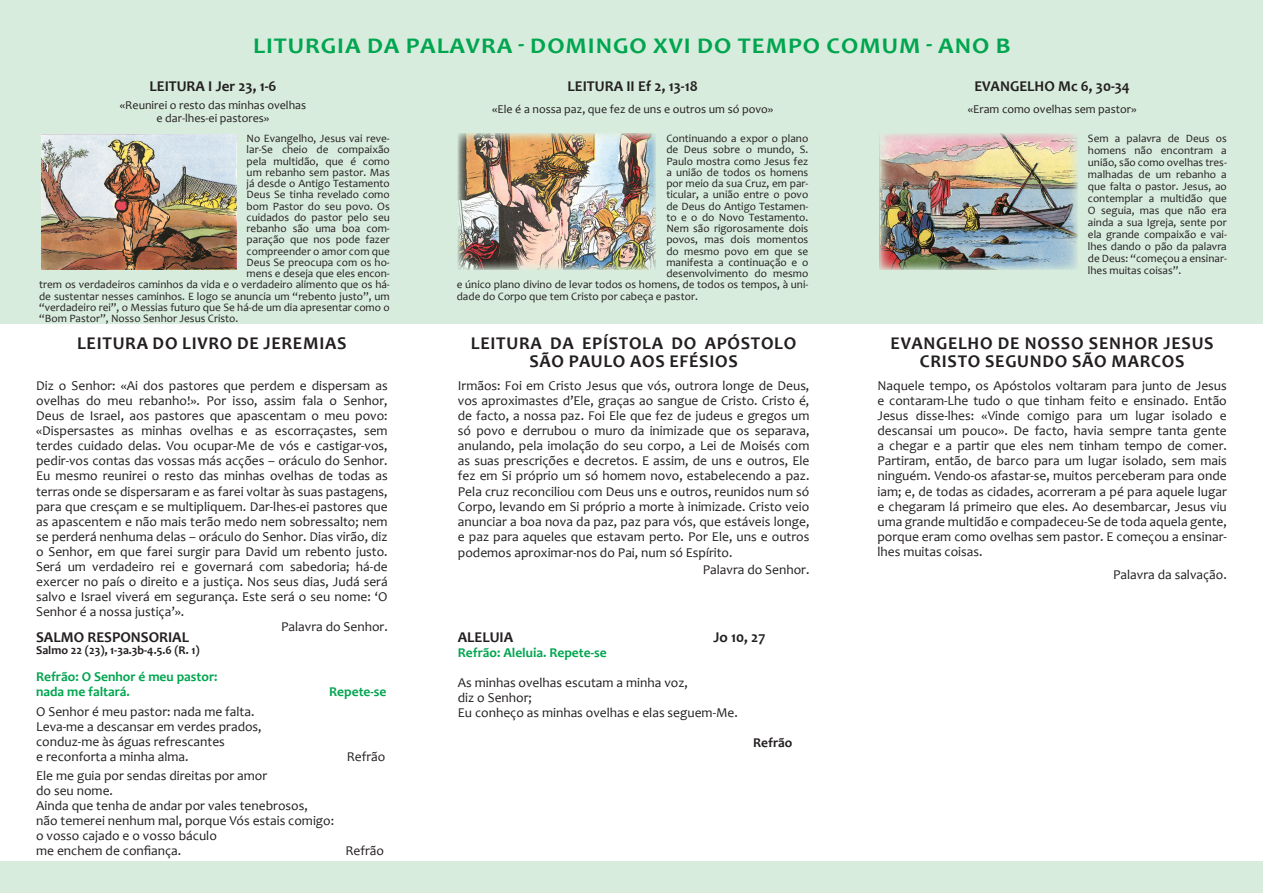
<style>
.page{position:relative;width:1263px;height:893px;background:#fff}
.page>*{position:absolute;margin:0;border:0;box-sizing:border-box;transform-origin:0 0}
.Parágrafo_básico{font:700 22.5px "Candara";letter-spacing:.04em;color:#00a54f;scale:1.1 1}
.Parágrafo_básico-2{font:700 18px/18px "Candara";letter-spacing:.04em;color:#231f20;text-align:center}
.Parágrafo_básico-3{font:700 15px "Candara";color:#231f20}
.Parágrafo_básico-4{font:13.5px/15px "Candara";color:#231f20;text-align:justify}
.Parágrafo_básico-5{font:700 13.5px "Candara";color:#00a54f}
.Parágrafo_básico-6{font:700 13.5px "Candara";color:#231f20}
.Parágrafo_básico-7{font:12px "Candara";color:#231f20}
.Parágrafo_básico-8{font:700 12px "Candara";color:#231f20}
.Parágrafo_básico-9{font:11.25px/12px "Candara";color:#231f20;text-align:justify}
</style>
<div class="page">
<div style="left:0;top:0;width:1263px;height:323px;background:#d8ecdd"></div>
<img style="left:41px;top:134px;width:195px;height:136px">
<img style="left:458px;top:133px;width:198px;height:137px">
<div style="left:0;top:861px;width:1263px;height:32px;background:#d8ecdd"></div>
<img style="left:879px;top:133px;width:199px;height:137px">
<p class="Parágrafo_básico" style="left:253px;top:31px;width:690px">LITURGIA DA PALAVRA - DOMINGO XVI DO TEMPO COMUM - ANO B</p>
<p class="Parágrafo_básico-3" style="left:149px;top:77px;width:128px">LEITURA I Jer 23, 1-6</p>
<p class="Parágrafo_básico-7" style="left:120px;top:97px;width:188px">«Reunirei o resto das minhas ovelhas</p>
<p class="Parágrafo_básico-7" style="left:157px;top:111px;width:114px">e dar-lhes-ei pastores»</p>
<p class="Parágrafo_básico-9" style="left:247px;top:132px;width:145px">No Evangelho, Jesus vai reve-</p>
<p class="Parágrafo_básico-9" style="left:247px;top:143px;width:145px">lar-Se cheio de compaixão</p>
<p class="Parágrafo_básico-9" style="left:247px;top:155px;width:145px">pela multidão, que é como</p>
<p class="Parágrafo_básico-9" style="left:247px;top:166px;width:145px">um rebanho sem pastor. Mas</p>
<p class="Parágrafo_básico-9" style="left:247px;top:177px;width:145px">já desde o Antigo Testamento</p>
<p class="Parágrafo_básico-9" style="left:247px;top:188px;width:145px">Deus Se tinha revelado como</p>
<p class="Parágrafo_básico-9" style="left:247px;top:200px;width:145px">bom Pastor do seu povo. Os</p>
<p class="Parágrafo_básico-9" style="left:247px;top:211px;width:145px">cuidados do pastor pelo seu</p>
<p class="Parágrafo_básico-9" style="left:247px;top:222px;width:145px">rebanho são uma boa com-</p>
<p class="Parágrafo_básico-9" style="left:247px;top:233px;width:145px">paração que nos pode fazer</p>
<p class="Parágrafo_básico-9" style="left:247px;top:245px;width:145px">compreender o amor com que</p>
<p class="Parágrafo_básico-9" style="left:247px;top:256px;width:145px">Deus Se preocupa com os ho-</p>
<p class="Parágrafo_básico-9" style="left:247px;top:267px;width:145px">mens e deseja que eles encon-</p>
<p class="Parágrafo_básico-9" style="left:39px;top:278px;width:352px">trem os verdadeiros caminhos da vida e o verdadeiro alimento que os há-</p>
<p class="Parágrafo_básico-9" style="left:39px;top:290px;width:352px">de sustentar nesses caminhos. E logo se anuncia um “rebento justo”, um</p>
<p class="Parágrafo_básico-9" style="left:39px;top:301px;width:352px">“verdadeiro rei”, o Messias futuro que Se há-de um dia apresentar como o</p>
<p class="Parágrafo_básico-9" style="left:39px;top:312px;width:201px">“Bom Pastor”, Nosso Senhor Jesus Cristo.</p>
<p class="Parágrafo_básico-2" style="left:77px;top:334px;width:271px">LEITURA DO LIVRO DE JEREMIAS</p>
<p class="Parágrafo_básico-4" style="left:36px;top:378px;width:353px">Diz o Senhor: «Ai dos pastores que perdem e dispersam as ovelhas do meu rebanho!». Por isso, assim fala o Senhor, Deus de Israel, aos pastores que apascentam o meu povo: «Dispersastes as minhas ovelhas e as escorraçastes, sem terdes cuidado delas. Vou ocupar-Me de vós e castigar-vos, pedir-vos contas das vossas más acções – oráculo do Senhor.<br>Eu mesmo reunirei o resto das minhas ovelhas de todas as terras onde se dispersaram e as farei voltar às suas pastagens, para que cresçam e se multipliquem. Dar-lhes-ei pastores que as apascentem e não mais terão medo nem sobressalto; nem se perderá nenhuma delas – oráculo do Senhor. Dias virão, diz o Senhor, em que farei surgir para David um rebento justo.<br>Será um verdadeiro rei e governará com sabedoria; há-de exercer no país o direito e a justiça. Nos seus dias, Judá será salvo e Israel viverá em segurança. Este será o seu nome: ‘O Senhor é a nossa justiça’».</p>
<p class="Parágrafo_básico-4" style="left:281px;top:618px;width:108px">Palavra do Senhor.</p>
<p class="Parágrafo_básico-3" style="left:36px;top:628px;width:154px">SALMO RESPONSORIAL</p>
<p class="Parágrafo_básico-8" style="left:36px;top:643px;width:165px">Salmo 22 (23), 1-3a.3b-4.5.6 (R. 1)</p>
<p class="Parágrafo_básico-5" style="left:36px;top:668px;width:183px">Refrão: O Senhor é meu pastor:</p>
<p class="Parágrafo_básico-5" style="left:36px;top:683px;width:95px">nada me faltará.</p>
<p class="Parágrafo_básico-5" style="left:329px;top:683px;width:59px">Repete-se</p>
<p class="Parágrafo_básico-4" style="left:36px;top:704px;width:220px">O Senhor é meu pastor: nada me falta.</p>
<p class="Parágrafo_básico-4" style="left:36px;top:719px;width:227px">Leva-me a descansar em verdes prados,</p>
<p class="Parágrafo_básico-4" style="left:36px;top:734px;width:190px">conduz-me às águas refrescantes</p>
<p class="Parágrafo_básico-4" style="left:36px;top:749px;width:154px">e reconforta a minha alma.</p>
<p class="Parágrafo_básico-4" style="left:347px;top:749px;width:40px">Refrão</p>
<p class="Parágrafo_básico-4" style="left:36px;top:768px;width:233px">Ele me guia por sendas direitas por amor</p>
<p class="Parágrafo_básico-4" style="left:36px;top:783px;width:78px">do seu nome.</p>
<p class="Parágrafo_básico-4" style="left:36px;top:798px;width:273px">Ainda que tenha de andar por vales tenebrosos,</p>
<p class="Parágrafo_básico-4" style="left:36px;top:813px;width:300px">não temerei nenhum mal, porque Vós estais comigo:</p>
<p class="Parágrafo_básico-4" style="left:36px;top:828px;width:182px">o vosso cajado e o vosso báculo</p>
<p class="Parágrafo_básico-4" style="left:36px;top:843px;width:147px">me enchem de confiança.</p>
<p class="Parágrafo_básico-4" style="left:345px;top:843px;width:40px">Refrão</p>
<p class="Parágrafo_básico-3" style="left:568px;top:77px;width:132px">LEITURA II Ef 2, 13-18</p>
<p class="Parágrafo_básico-7" style="left:492px;top:101px;width:283px">«Ele é a nossa paz, que fez de uns e outros um só povo»</p>
<p class="Parágrafo_básico-9" style="left:666px;top:132px;width:143px">Continuando a expor o plano</p>
<p class="Parágrafo_básico-9" style="left:666px;top:144px;width:143px">de Deus sobre o mundo, S.</p>
<p class="Parágrafo_básico-9" style="left:666px;top:155px;width:143px">Paulo mostra como Jesus fez</p>
<p class="Parágrafo_básico-9" style="left:666px;top:166px;width:143px">a união de todos os homens</p>
<p class="Parágrafo_básico-9" style="left:666px;top:177px;width:143px">por meio da sua Cruz, em par-</p>
<p class="Parágrafo_básico-9" style="left:666px;top:189px;width:143px">ticular, a união entre o povo</p>
<p class="Parágrafo_básico-9" style="left:666px;top:200px;width:143px">de Deus do Antigo Testamen-</p>
<p class="Parágrafo_básico-9" style="left:666px;top:211px;width:143px">to e o do Novo Testamento.</p>
<p class="Parágrafo_básico-9" style="left:666px;top:222px;width:143px">Nem são rigorosamente dois</p>
<p class="Parágrafo_básico-9" style="left:666px;top:234px;width:144px">povos, mas dois momentos</p>
<p class="Parágrafo_básico-9" style="left:666px;top:245px;width:143px">do mesmo povo em que se</p>
<p class="Parágrafo_básico-9" style="left:666px;top:256px;width:143px">manifesta a continuação e o</p>
<p class="Parágrafo_básico-9" style="left:666px;top:267px;width:143px">desenvolvimento do mesmo</p>
<p class="Parágrafo_básico-9" style="left:457px;top:279px;width:353px">e único plano divino de levar todos os homens, de todos os tempos, à uni-</p>
<p class="Parágrafo_básico-9" style="left:457px;top:290px;width:243px">dade do Corpo que tem Cristo por cabeça e pastor.</p>
<p class="Parágrafo_básico-2" style="left:471px;top:334px;width:327px">LEITURA DA EPÍSTOLA DO APÓSTOLO<br>SÃO PAULO AOS EFÉSIOS</p>
<p class="Parágrafo_básico-4" style="left:458px;top:378px;width:353px">Irmãos: Foi em Cristo Jesus que vós, outrora longe de Deus, vos aproximastes d’Ele, graças ao sangue de Cristo. Cristo é, de facto, a nossa paz. Foi Ele que fez de judeus e gregos um só povo e derrubou o muro da inimizade que os separava, anulando, pela imolação do seu corpo, a Lei de Moisés com as suas prescrições e decretos. E assim, de uns e outros, Ele fez em Si próprio um só homem novo, estabelecendo a paz.<br>Pela cruz reconciliou com Deus uns e outros, reunidos num só Corpo, levando em Si próprio a morte à inimizade. Cristo veio anunciar a boa nova da paz, paz para vós, que estáveis longe, e paz para aqueles que estavam perto. Por Ele, uns e outros</p>
<p class="Parágrafo_básico-4" style="left:458px;top:545px;width:276px">podemos aproximar-nos do Pai, num só Espírito.</p>
<p class="Parágrafo_básico-4" style="left:703px;top:561px;width:108px">Palavra do Senhor.</p>
<p class="Parágrafo_básico-3" style="left:458px;top:628px;width:57px">ALELUIA</p>
<p class="Parágrafo_básico-3" style="left:713px;top:628px;width:53px">Jo 10, 27</p>
<p class="Parágrafo_básico-5" style="left:458px;top:644px;width:150px">Refrão: Aleluia. Repete-se</p>
<p class="Parágrafo_básico-4" style="left:458px;top:675px;width:232px">As minhas ovelhas escutam a minha voz,</p>
<p class="Parágrafo_básico-4" style="left:458px;top:690px;width:76px">diz o Senhor;</p>
<p class="Parágrafo_básico-4" style="left:458px;top:705px;width:282px">Eu conheço as minhas ovelhas e elas seguem-Me.</p>
<p class="Parágrafo_básico-6" style="left:753px;top:734px;width:41px">Refrão</p>
<p class="Parágrafo_básico-3" style="left:974px;top:77px;width:157px">EVANGELHO Mc 6, 30-34</p>
<p class="Parágrafo_básico-7" style="left:968px;top:101px;width:170px">«Eram como ovelhas sem pastor»</p>
<p class="Parágrafo_básico-9" style="left:1088px;top:132px;width:140px">Sem a palavra de Deus os homens não encontram a união, são como ovelhas tres&shy;malhadas de um rebanho a que falta o pastor. Jesus, ao contemplar a multidão que O seguia, mas que não era ainda a sua Igreja, sente por ela grande compaixão e vai&shy;lhes dando o pão da palavra de Deus: “começou a ensinar&shy;lhes muitas coisas”.</p>
<p class="Parágrafo_básico-2" style="left:890px;top:334px;width:325px">EVANGELHO DE NOSSO SENHOR JESUS<br>CRISTO SEGUNDO SÃO MARCOS</p>
<p class="Parágrafo_básico-4" style="left:877px;top:378px;width:351px">Naquele tempo, os Apóstolos voltaram para junto de Jesus e contaram-Lhe tudo o que tinham feito e ensinado. Então Jesus disse-lhes: «Vinde comigo para um lugar isolado e descansai um pouco». De facto, havia sempre tanta gente a chegar e a partir que eles nem tinham tempo de comer.<br>Partiram, então, de barco para um lugar isolado, sem mais ninguém. Vendo-os afastar-se, muitos perceberam para onde iam; e, de todas as cidades, acorreram a pé para aquele lugar e chegaram lá primeiro que eles. Ao desembarcar, Jesus viu uma grande multidão e compadeceu-Se de toda aquela gente, porque eram como ovelhas sem pastor. E começou a ensinar&shy;lhes muitas coisas.</p>
<p class="Parágrafo_básico-4" style="left:1113px;top:567px;width:115px">Palavra da salvação.</p>
</div>
